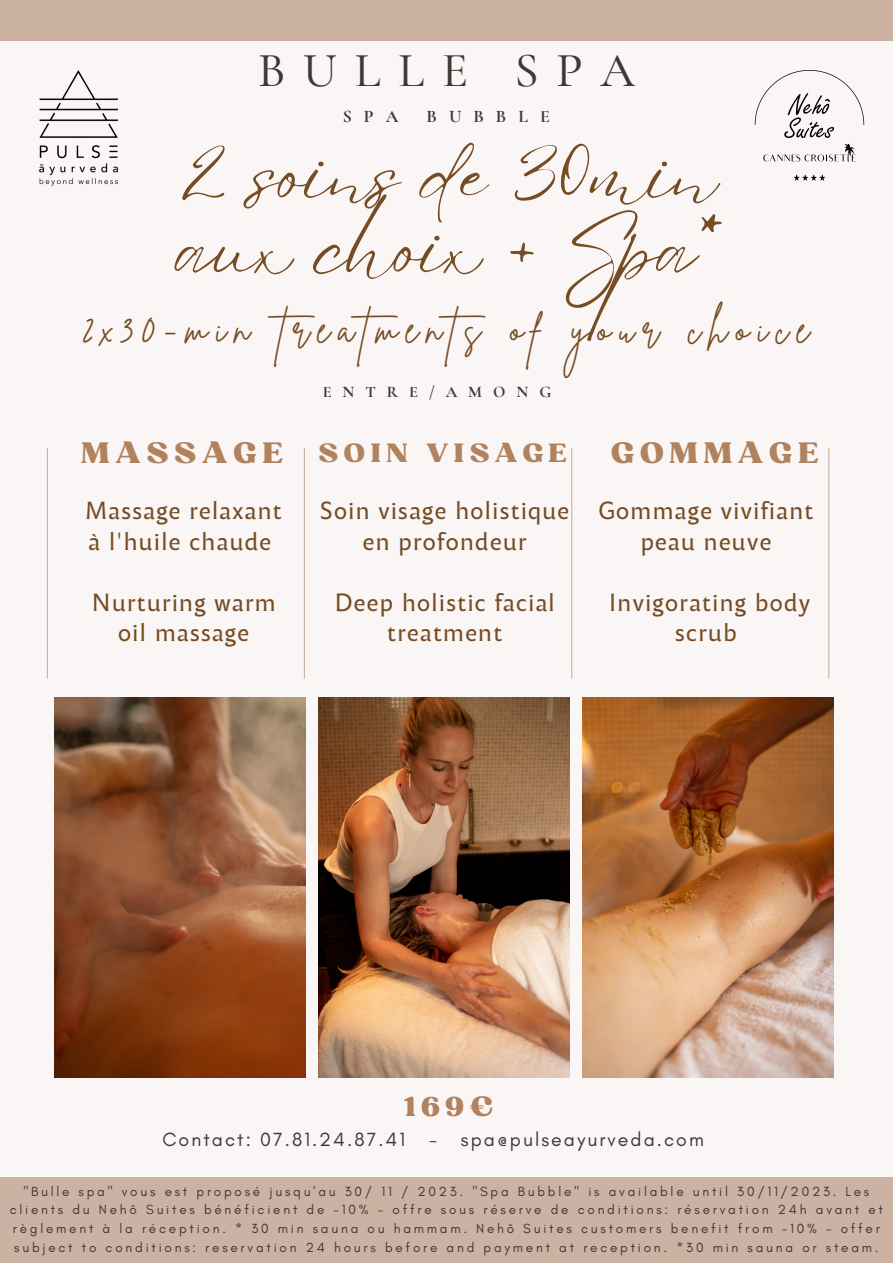
<style>
.page{position:relative;width:893px;height:1264px;background:#fff}
.page>*{position:absolute;margin:0;border:0;box-sizing:border-box;transform-origin:0 0}
.t1{font:80.1px/74.2px "Eyesome Script";color:#754c24}
.t2{font:500 49.05px "Cormorant Garamond";letter-spacing:.355em;color:#403737}
.t3{font:41.7px "Brittany Signature";letter-spacing:.2em;color:#754c24}
.t4{font:28.5px "Bugaki";letter-spacing:.185em;color:#b1825e}
.t5{font:27px "Bugaki";color:#b1825e}
.t6{font:25.5px "Bugaki";letter-spacing:.185em;color:#b1825e}
.t7{font:24px/30.3px "Malik";letter-spacing:.06em;color:#754c24;text-align:center}
.t8{font:19.5px "Glacial Indifference";letter-spacing:.105em;color:#403737}
.t9{font:700 17.7px "Cormorant Garamond";letter-spacing:.675em;color:#403737}
.t10{font:700 16.2px "Cormorant Garamond";letter-spacing:.675em;color:#403737}
.t11{font:13.5px/18.8px "Glacial Indifference";letter-spacing:.205em;color:#403737;text-align:center}
</style>
<div class="page">
<div style="left:0;top:0;width:892px;height:1262px;background:#faf6f5"></div>
<img style="left:55px;top:697px;width:250px;height:380px">
<img style="left:319px;top:697px;width:250px;height:380px">
<img style="left:582px;top:697px;width:251px;height:380px">
<div style="left:0;top:0;width:892px;height:40px;background:#cbb2a3"></div>
<div style="left:0;top:1176px;width:892px;height:86px;background:#cbb2a3"></div>
<hr style="left:47px;top:448px;width:1px;height:230px;background:#cbb2a3">
<hr style="left:571px;top:448px;width:1px;height:230px;background:#cbb2a3">
<hr style="left:304px;top:448px;width:1px;height:230px;background:#cbb2a3">
<hr style="left:828px;top:448px;width:1px;height:230px;background:#cbb2a3">
<img style="left:39px;top:71px;width:79px;height:115px">
<img style="left:754px;top:71px;width:111px;height:110px">
<p class="t2" style="left:258px;top:41px;width:378px">BULLE SPA</p>
<p class="t9" style="left:343px;top:106px;width:57px">SPA</p>
<p class="t9" style="left:426px;top:106px;width:125px">BUBBLE</p>
<p class="t1" style="left:177px;top:132px;width:550px">2 soins de 30min aux choix + Spa*</p>
<p class="t3" style="left:83px;top:301px;width:727px">2x30-min treatments of your choice</p>
<p class="t4" style="left:81px;top:435px;width:204px">MASSAGE</p>
<p class="t7" style="left:85px;top:498px;width:198px;text-align:left">Massage relaxant à l'huile chaude</p>
<p class="t7" style="left:92px;top:589px;width:185px">Nurturing warm oil massage</p>
<p class="t10" style="left:323px;top:382px;width:230px">ENTRE/AMONG</p>
<p class="t6" style="left:318px;top:437px;width:250px">SOIN VISAGE</p>
<p class="t4" style="left:610px;top:435px;width:210px">GOMMAGE</p>
<p class="t7" style="left:320px;top:498px;width:250px">Soin visage holistique en profondeur</p>
<p class="t7" style="left:334px;top:589px;width:221px">Deep holistic facial treatment</p>
<p class="t7" style="left:598px;top:498px;width:216px">Gommage vivifiant peau neuve</p>
<p class="t7" style="left:609px;top:589px;width:203px">Invigorating body scrub</p>
<p class="t5" style="left:403px;top:1089px;width:92px">169€</p>
<p class="t8" style="left:162px;top:1127px;width:543px">Contact: 07.81.24.87.41 - spa@pulseayurveda.com</p>
<p class="t11" style="left:10px;top:1181px;width:874px">"Bulle spa" vous est proposé jusqu'au 30/ 11 / 2023. "Spa Bubble" is available until 30/11/2023. Les clients du Nehô Suites bénéficient de -10% - offre sous réserve de conditions: réservation 24h avant et règlement à la réception. * 30 min sauna ou hammam. Nehô Suites customers benefit from -10% - offer subject to conditions: reservation 24 hours before and payment at reception. *30 min sauna or steam.</p>
</div>
